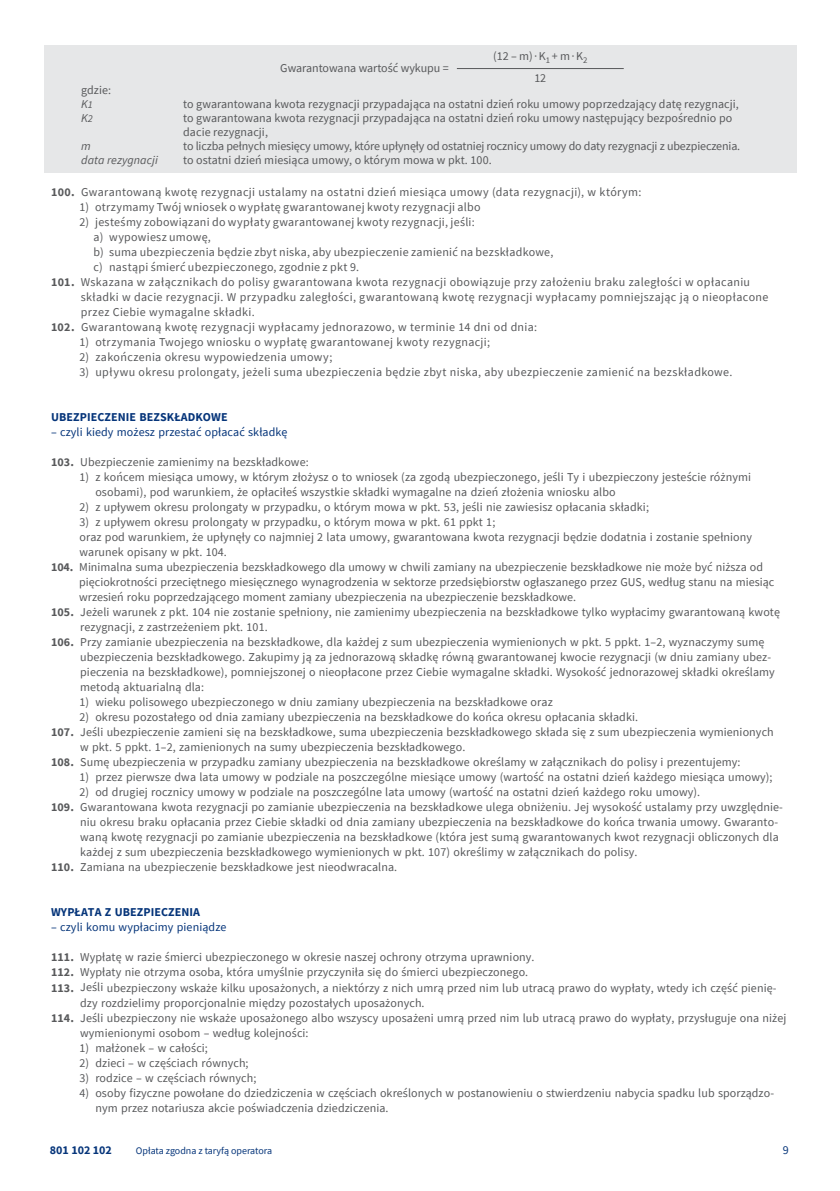
<style>
.page{position:relative;width:840px;height:1191px;background:#fff}
.page>*{position:absolute;margin:0;border:0;box-sizing:border-box;transform-origin:0 0}
.t1{font:12px/14px "Source Sans Pro";letter-spacing:.01em;color:#58595b}
.t2{font:12px "Source Sans Pro";letter-spacing:.03em;color:#58595b}
.t3{font:12px "Source Sans Pro";letter-spacing:-.01em;color:#58595b}
.t4{font:12px "Source Sans Pro";letter-spacing:.01em;color:#06357a}
.t5{font:700 12px "Source Sans Pro";letter-spacing:.01em;color:#06357a}
.t6{font:italic 12px "Source Sans Pro";letter-spacing:.01em;color:#58595b}
.t7{font:10px "Source Sans Pro";color:#06357a}
.s1{font-style:italic}
.s2{font-style:italic;font-size:10.4px}
.s3{font-size:10.4px}
.s4{font-weight:700}
</style>
<div class="page">
<div style="left:44px;top:45px;width:751px;height:128px;background:#e6e7e8"></div>
<hr style="left:456px;top:68px;width:167px;height:1px;background:#58595b">
<p class="t1" style="left:280px;top:61px;width:170px">Gwarantowana wartość wykupu =</p>
<p class="t1" style="left:493px;top:45px;width:96px;line-height:22.4px;text-align:center">(12 – m)∙K<sub>1</sub> + m∙K<sub>2<br></sub>12</p>
<p class="t1" style="left:81px;top:83px;width:32px">gdzie:<br><span class="s1">K</span><span class="s2">1</span></p>
<p class="t1" style="left:183px;top:97px;width:557px">to gwarantowana kwota rezygnacji przypadająca na ostatni dzień roku umowy poprzedzający datę rezygnacji,</p>
<p class="t6" style="left:81px;top:111px;width:13px">K<span class="s3">2</span></p>
<p class="t1" style="left:183px;top:111px;width:550px">to gwarantowana kwota rezygnacji przypadająca na ostatni dzień roku umowy następujący bezpośrednio po dacie rezygnacji,</p>
<p class="t6" style="left:81px;top:139px;width:11px">m</p>
<p class="t3" style="left:183px;top:139px;width:558px">to liczba pełnych miesięcy umowy, które upłynęły od ostatniej rocznicy umowy do daty rezygnacji z ubezpieczenia.</p>
<p class="t6" style="left:81px;top:153px;width:78px">data rezygnacji</p>
<p class="t1" style="left:183px;top:153px;width:310px">to ostatni dzień miesiąca umowy, o którym mowa w pkt. 100.</p>
<p class="t2" style="left:51px;top:184px;width:591px"><span class="s4">100.</span> Gwarantowaną kwotę rezygnacji ustalamy na ostatni dzień miesiąca umowy (data rezygnacji), w którym:</p>
<p class="t1" style="left:79px;top:199px;width:402px">1) otrzymamy Twój wniosek o wypłatę gwarantowanej kwoty rezygnacji albo</p>
<p class="t1" style="left:79px;top:214px;width:396px">2) jesteśmy zobowiązani do wypłaty gwarantowanej kwoty rezygnacji, jeśli:</p>
<p class="t1" style="left:94px;top:229px;width:119px">a) wypowiesz umowę,</p>
<p class="t1" style="left:94px;top:244px;width:461px">b) suma ubezpieczenia będzie zbyt niska, aby ubezpieczenie zamienić na bezskładkowe,</p>
<p class="t1" style="left:94px;top:259px;width:267px">c) nastąpi śmierć ubezpieczonego, zgodnie z pkt 9.</p>
<p class="t2" style="left:51px;top:274px;width:700px"><span class="s4">101.</span> Wskazana w załącznikach do polisy gwarantowana kwota rezygnacji obowiązuje przy założeniu braku zaległości w opłacaniu</p>
<p class="t2" style="left:81px;top:289px;width:688px">składki w dacie rezygnacji. W przypadku zaległości, gwarantowaną kwotę rezygnacji wypłacamy pomniejszając ją o nieopłacone</p>
<p class="t2" style="left:81px;top:304px;width:175px">przez Ciebie wymagalne składki.</p>
<p class="t1" style="left:51px;top:320px;width:487px"><span class="s4">102.</span> Gwarantowaną kwotę rezygnacji wypłacamy jednorazowo, w terminie 14 dni od dnia:</p>
<p class="t2" style="left:79px;top:334px;width:412px">1) otrzymania Twojego wniosku o wypłatę gwarantowanej kwoty rezygnacji;</p>
<p class="t2" style="left:79px;top:349px;width:254px">2) zakończenia okresu wypowiedzenia umowy;</p>
<p class="t2" style="left:79px;top:364px;width:654px">3) upływu okresu prolongaty, jeżeli suma ubezpieczenia będzie zbyt niska, aby ubezpieczenie zamienić na bezskładkowe.</p>
<p class="t5" style="left:51px;top:409px;width:178px">UBEZPIECZENIE BEZSKŁADKOWE</p>
<p class="t4" style="left:51px;top:424px;width:238px">– czyli kiedy możesz przestać opłacać składkę</p>
<p class="t1" style="left:51px;top:455px;width:259px"><span class="s4">103.</span> Ubezpieczenie zamienimy na bezskładkowe:</p>
<p class="t1" style="left:95px;top:469px;width:657px;line-height:15px;text-indent:-16px">1) z końcem miesiąca umowy, w którym złożysz o to wniosek (za zgodą ubezpieczonego, jeśli Ty i ubezpieczony jesteście różnymi osobami), pod warunkiem, że opłaciłeś wszystkie składki wymagalne na dzień złożenia wniosku albo</p>
<p class="t1" style="left:79px;top:500px;width:570px">2) z upływem okresu prolongaty w przypadku, o którym mowa w pkt. 53, jeśli nie zawiesisz opłacania składki;</p>
<p class="t1" style="left:79px;top:515px;width:417px">3) z upływem okresu prolongaty w przypadku, o którym mowa w pkt. 61 ppkt 1;</p>
<p class="t1" style="left:79px;top:530px;width:673px">oraz pod warunkiem, że upłynęły co najmniej 2 lata umowy, gwarantowana kwota rezygnacji będzie dodatnia i zostanie spełniony</p>
<p class="t1" style="left:79px;top:545px;width:149px">warunek opisany w pkt. 104.</p>
<p class="t1" style="left:51px;top:560px;width:713px"><span class="s4">104.</span> Minimalna suma ubezpieczenia bezskładkowego dla umowy w chwili zamiany na ubezpieczenie bezskładkowe nie może być niższa od</p>
<p class="t1" style="left:79px;top:575px;width:696px">pięciokrotności przeciętnego miesięcznego wynagrodzenia w sektorze przedsiębiorstw ogłaszanego przez GUS, według stanu na miesiąc</p>
<p class="t1" style="left:79px;top:590px;width:498px">wrzesień roku poprzedzającego moment zamiany ubezpieczenia na ubezpieczenie bezskładkowe.</p>
<p class="t1" style="left:51px;top:605px;width:730px"><span class="s4">105.</span> Jeżeli warunek z pkt. 104 nie zostanie spełniony, nie zamienimy ubezpieczenia na bezskładkowe tylko wypłacimy gwarantowaną kwotę</p>
<p class="t1" style="left:80px;top:620px;width:189px">rezygnacji, z zastrzeżeniem pkt. 101.</p>
<p class="t1" style="left:51px;top:635px;width:714px"><span class="s4">106.</span> Przy zamianie ubezpieczenia na bezskładkowe, dla każdej z sum ubezpieczenia wymienionych w pkt. 5 ppkt. 1–2, wyznaczymy sumę</p>
<p class="t1" style="left:80px;top:650px;width:692px">ubezpieczenia bezskładkowego. Zakupimy ją za jednorazową składkę równą gwarantowanej kwocie rezygnacji (w dniu zamiany ubez-</p>
<p class="t1" style="left:80px;top:665px;width:695px">pieczenia na bezskładkowe), pomniejszonej o nieopłacone przez Ciebie wymagalne składki. Wysokość jednorazowej składki określamy</p>
<p class="t1" style="left:80px;top:680px;width:125px">metodą aktuarialną dla:</p>
<p class="t1" style="left:79px;top:695px;width:474px">1) wieku polisowego ubezpieczonego w dniu zamiany ubezpieczenia na bezskładkowe oraz</p>
<p class="t1" style="left:79px;top:710px;width:560px">2) okresu pozostałego od dnia zamiany ubezpieczenia na bezskładkowe do końca okresu opłacania składki.</p>
<p class="t1" style="left:51px;top:725px;width:723px"><span class="s4">107.</span> Jeśli ubezpieczenie zamieni się na bezskładkowe, suma ubezpieczenia bezskładkowego składa się z sum ubezpieczenia wymienionych</p>
<p class="t1" style="left:80px;top:740px;width:386px">w pkt. 5 ppkt. 1–2, zamienionych na sumy ubezpieczenia bezskładkowego.</p>
<p class="t1" style="left:51px;top:755px;width:690px"><span class="s4">108.</span> Sumę ubezpieczenia w przypadku zamiany ubezpieczenia na bezskładkowe określamy w załącznikach do polisy i prezentujemy:</p>
<p class="t1" style="left:79px;top:770px;width:694px">1) przez pierwsze dwa lata umowy w podziale na poszczególne miesiące umowy (wartość na ostatni dzień każdego miesiąca umowy);</p>
<p class="t1" style="left:79px;top:785px;width:622px">2) od drugiej rocznicy umowy w podziale na poszczególne lata umowy (wartość na ostatni dzień każdego roku umowy).</p>
<p class="t1" style="left:51px;top:800px;width:733px"><span class="s4">109.</span> Gwarantowana kwota rezygnacji po zamianie ubezpieczenia na bezskładkowe ulega obniżeniu. Jej wysokość ustalamy przy uwzględnie-</p>
<p class="t1" style="left:80px;top:815px;width:699px">niu okresu braku opłacania przez Ciebie składki od dnia zamiany ubezpieczenia na bezskładkowe do końca trwania umowy. Gwaranto-</p>
<p class="t1" style="left:80px;top:830px;width:699px">waną kwotę rezygnacji po zamianie ubezpieczenia na bezskładkowe (która jest sumą gwarantowanych kwot rezygnacji obliczonych dla</p>
<p class="t1" style="left:80px;top:845px;width:558px">każdej z sum ubezpieczenia bezskładkowego wymienionych w pkt. 107) określimy w załącznikach do polisy.</p>
<p class="t1" style="left:51px;top:860px;width:347px"><span class="s4">110.</span> Zamiana na ubezpieczenie bezskładkowe jest nieodwracalna.</p>
<p class="t5" style="left:51px;top:904px;width:150px">WYPŁATA Z UBEZPIECZENIA</p>
<p class="t4" style="left:51px;top:919px;width:177px">– czyli komu wypłacimy pieniądze</p>
<p class="t1" style="left:51px;top:950px;width:484px"><span class="s4">111.</span> Wypłatę w razie śmierci ubezpieczonego w okresie naszej ochrony otrzyma uprawniony.</p>
<p class="t1" style="left:51px;top:965px;width:478px"><span class="s4">112.</span> Wypłaty nie otrzyma osoba, która umyślnie przyczyniła się do śmierci ubezpieczonego.</p>
<p class="t1" style="left:51px;top:980px;width:726px"><span class="s4">113.</span> Jeśli ubezpieczony wskaże kilku uposażonych, a niektórzy z nich umrą przed nim lub utracą prawo do wypłaty, wtedy ich część pienię-</p>
<p class="t1" style="left:80px;top:995px;width:346px">dzy rozdzielimy proporcjonalnie między pozostałych uposażonych.</p>
<p class="t1" style="left:51px;top:1010px;width:736px"><span class="s4">114.</span> Jeśli ubezpieczony nie wskaże uposażonego albo wszyscy uposażeni umrą przed nim lub utracą prawo do wypłaty, przysługuje ona niżej</p>
<p class="t1" style="left:80px;top:1025px;width:230px">wymienionymi osobom – według kolejności:</p>
<p class="t1" style="left:79px;top:1040px;width:130px">1) małżonek – w całości;</p>
<p class="t1" style="left:79px;top:1055px;width:170px">2) dzieci – w częściach równych;</p>
<p class="t1" style="left:79px;top:1070px;width:178px">3) rodzice – w częściach równych;</p>
<p class="t1" style="left:95px;top:1085px;width:679px;line-height:15px;text-indent:-16px">4) osoby fizyczne powołane do dziedziczenia w częściach określonych w postanowieniu o stwierdzeniu nabycia spadku lub sporządzo&shy;nym przez notariusza akcie poświadczenia dziedziczenia.</p>
<p class="t5" style="left:50px;top:1142px;width:63px">801 102 102</p>
<p class="t7" style="left:136px;top:1144px;width:138px">Opłata zgodna z taryfą operatora</p>
<p class="t4" style="left:782px;top:1142px;width:7px">9</p>
</div>
